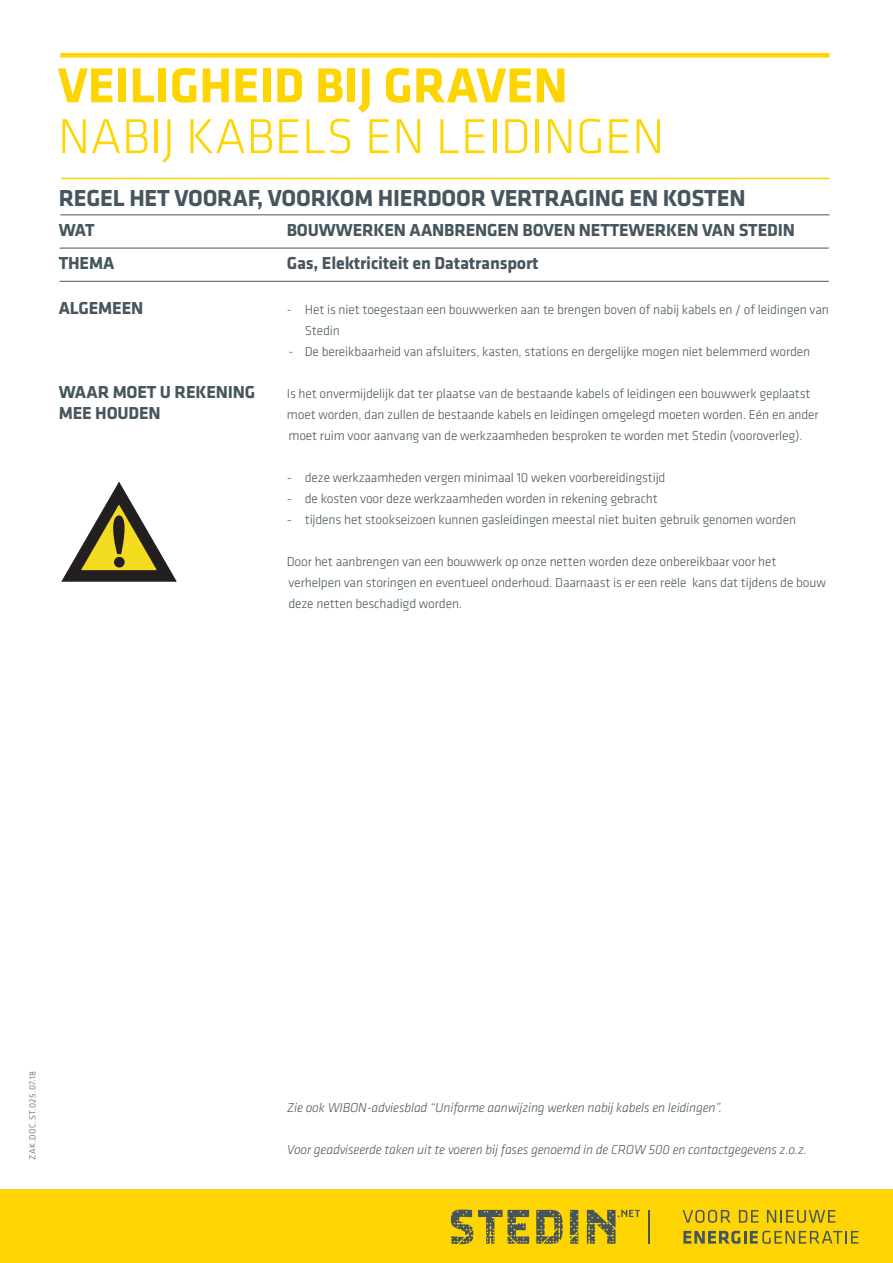
<style>
.page{position:relative;width:893px;height:1263px;background:#fff}
.page>*{position:absolute;margin:0;border:0;box-sizing:border-box;transform-origin:0 0}
.t1{font:300 50.85px "Klavika";color:#fed503}
.t2{font:700 50.85px "Klavika";color:#fed503}
.t3{font:700 24px "Klavika";letter-spacing:-.01em;color:#47565e}
.t4{font:700 18px "Klavika";letter-spacing:-.01em;color:#47565e}
.t5{font:300 13.5px/21px "Klavika";letter-spacing:-.01em;color:#47565e}
.t6{font:italic 300 13.5px "Klavika";letter-spacing:-.01em;color:#47565e}
.t7{font:300 9px "Klavika";letter-spacing:.05em;color:#47565e}
</style>
<div class="page">
<div style="left:0;top:1189px;width:893px;height:74px;background:#fed503"></div>
<svg style="left:570px;top:1210px;width:8px;height:34px"></svg>
<svg style="left:536px;top:1210px;width:27px;height:34px"></svg>
<svg style="left:451px;top:1209px;width:78px;height:35px"></svg>
<svg style="left:587px;top:1210px;width:53px;height:34px"></svg>
<svg style="left:683px;top:1210px;width:48px;height:13px"></svg>
<svg style="left:739px;top:1210px;width:19px;height:13px"></svg>
<svg style="left:767px;top:1210px;width:68px;height:13px"></svg>
<svg style="left:683px;top:1231px;width:175px;height:13px"></svg>
<hr style="left:649px;top:1210px;width:1px;height:34px;background:#47565e">
<div style="left:60px;top:53px;width:769px;height:5px;background:#fed503"></div>
<hr style="left:61px;top:178px;width:768px;height:1px;background:#fed503">
<hr style="left:60px;top:214px;width:769px;height:1px;background:#47565e">
<hr style="left:60px;top:248px;width:769px;height:1px;background:#47565e">
<hr style="left:60px;top:281px;width:769px;height:1px;background:#47565e">
<svg style="left:62px;top:482px;width:114px;height:100px"></svg>
<div style="left:113px;top:556px;width:13px;height:13px;background:#231f20;border-radius:50%"></div>
<div style="left:112px;top:555px;width:15px;height:15px;border:2px solid #f3dc20;border-radius:50%"></div>
<h1 class="t2" style="left:58px;top:58px;width:511px">VEILIGHEID BIJ GRAVEN</h1>
<h1 class="t1" style="left:58px;top:109px;width:608px">NABIJ KABELS EN LEIDINGEN</h1>
<h2 class="t3" style="left:59px;top:184px;width:688px">REGEL HET VOORAF, VOORKOM HIERDOOR VERTRAGING EN KOSTEN</h2>
<h3 class="t4" style="left:59px;top:220px;width:37px">WAT</h3>
<h3 class="t4" style="left:287px;top:220px;width:510px">BOUWWERKEN AANBRENGEN BOVEN NETTEWERKEN VAN STEDIN</h3>
<h3 class="t4" style="left:59px;top:253px;width:57px">THEMA</h3>
<h3 class="t4" style="left:287px;top:253px;width:253px">Gas, Elektriciteit en Datatransport</h3>
<h3 class="t4" style="left:59px;top:298px;width:86px">ALGEMEEN</h3>
<p class="t5" style="left:305px;top:299px;width:525px;text-indent:-18px">- Het is niet toegestaan een bouwwerken aan te brengen boven of nabij kabels en / of leidingen van<br>Stedin</p>
<p class="t5" style="left:288px;top:341px;width:523px">- De bereikbaarheid van afsluiters, kasten, stations en dergelijke mogen niet belemmerd worden</p>
<h3 class="t4" style="left:59px;top:382px;width:198px">WAAR MOET U REKENING</h3>
<p class="t5" style="left:287px;top:383px;width:525px">Is het onvermijdelijk dat ter plaatse van de bestaande kabels of leidingen een bouwwerk geplaatst</p>
<h3 class="t4" style="left:59px;top:403px;width:103px">MEE HOUDEN</h3>
<p class="t5" style="left:287px;top:404px;width:533px">moet worden, dan zullen de bestaande kabels en leidingen omgelegd moeten worden. Eén en ander moet ruim voor aanvang van de werkzaamheden besproken te worden met Stedin (vooroverleg).</p>
<p class="t5" style="left:287px;top:467px;width:511px">− deze werkzaamheden vergen minimaal 10 weken voorbereidingstijd<br>− de kosten voor deze werkzaamheden worden in rekening gebracht<br>− tijdens het stookseizoen kunnen gasleidingen meestal niet buiten gebruik genomen worden</p>
<p class="t5" style="left:287px;top:551px;width:541px">Door het aanbrengen van een bouwwerk op onze netten worden deze onbereikbaar voor het verhelpen van storingen en eventueel onderhoud. Daarnaast is er een reële kans dat tijdens de bouw deze netten beschadigd worden.</p>
<p class="t7" style="left:28px;top:1160px;width:90px;rotate:-90deg">ZAK.DOC.ST.025.07.18</p>
<p class="t6" style="left:287px;top:1100px;width:437px">Zie ook WIBON-adviesblad “Uniforme aanwijzing werken nabij kabels en leidingen”.</p>
<p class="t6" style="left:287px;top:1142px;width:522px">Voor geadviseerde taken uit te voeren bij fases genoemd in de CROW 500 en contactgegevens z.o.z.</p>
</div>
